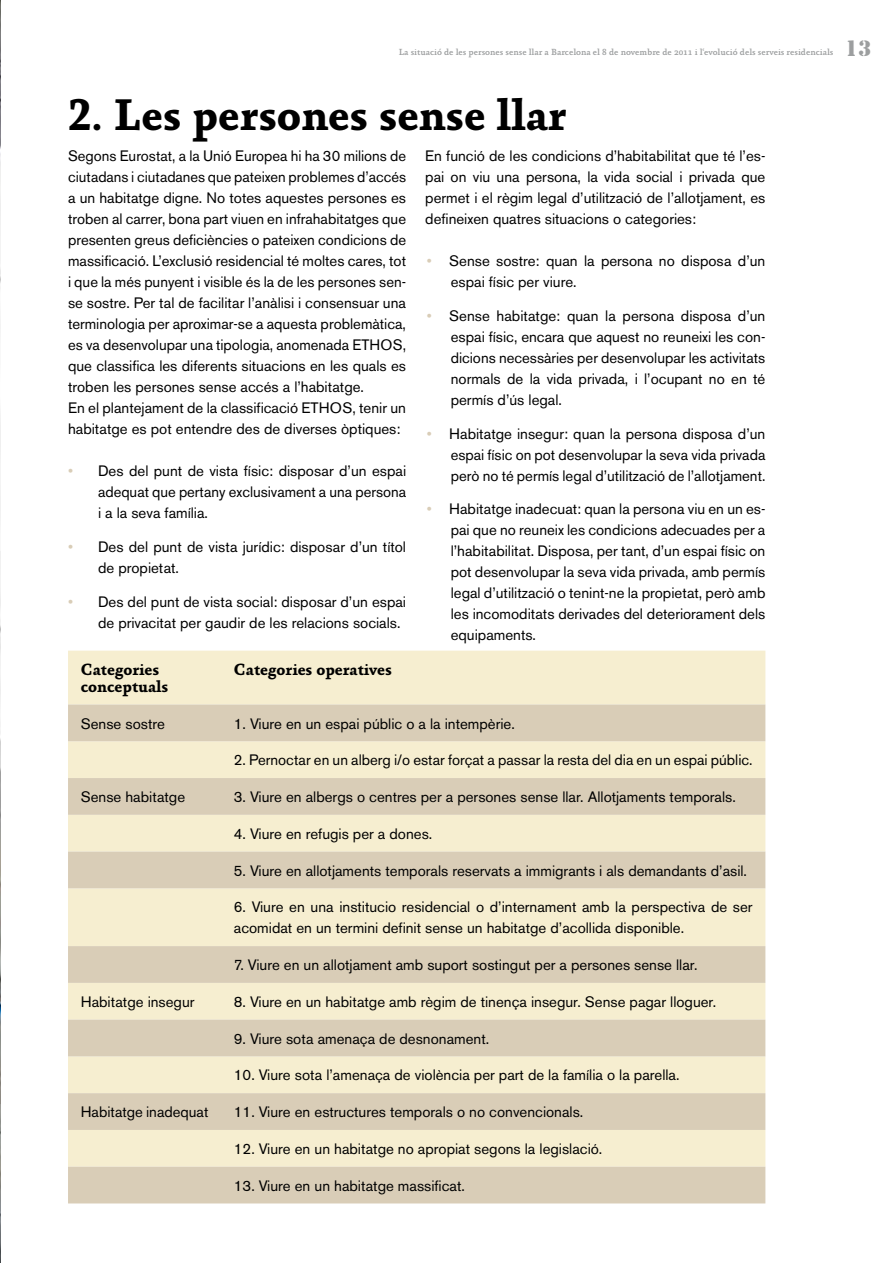
<style>
.page{position:relative;width:893px;height:1263px;background:#fff}
.page>*{position:absolute;margin:0;border:0;box-sizing:border-box;transform-origin:0 0}
.t1{font:700 45px "Absara TF";color:#000}
.t2{font:23.25px "Stencil";color:#9c9e9f}
.t3{font:700 16.5px/16.5px "Absara TF";color:#000}
.t4{font:15px/21px "Akzidenz Grotesk BE";color:#000}
.t5{font:500 9px "Absara";color:#9c9e9f}
.s1{color:#d9cdb7}
</style>
<div class="page">
<img style="left:0;top:0;width:1px;height:1263px">
<div style="left:68px;top:651px;width:697px;height:53px;background:#f6eed0"></div>
<svg style="left:68px;top:704px;width:697px;height:499px;background:#e7ddc3"></svg>
<p class="t5" style="left:399px;top:47px;width:436px">La situació de les persones sense llar a Barcelona el 8 de novembre de 2011 i l‘evolució dels serveis residencials</p>
<h2 class="t2" style="left:845px;top:35px;width:28px">13</h2>
<h1 class="t1" style="left:68px;top:89px;width:500px">2. Les persones sense llar</h1>
<p class="t4" style="left:68px;top:145px;width:340px">Segons Eurostat, a la Unió Europea hi ha 30 milions de ciutadans i ciutadanes que pateixen problemes d’accés a un habitatge digne. No totes aquestes persones es troben al carrer, bona part viuen en infrahabitatges que presenten greus deficiències o pateixen condicions de massificació. L’exclusió residencial té moltes cares, tot i que la més punyent i visible és la de les persones sen&shy;se sostre. Per tal de facilitar l’anàlisi i consensuar una terminologia per aproximar-se a aquesta problemàtica, es va desenvolupar una tipologia, anomenada ETHOS, que classifica les diferents situacions en les quals es troben les persones sense accés a l’habitatge.<br>En el plantejament de la classificació ETHOS, tenir un habitatge es pot entendre des de diverses òptiques:</p>
<p class="t4" style="left:98px;top:460px;width:310px;text-align:justify;text-indent:-30px"><span class="s1">•</span> Des del punt de vista físic: disposar d’un espai adequat que pertany exclusivament a una persona i a la seva família.</p>
<p class="t4" style="left:98px;top:536px;width:310px;text-indent:-30px"><span class="s1">•</span> Des del punt de vista jurídic: disposar d’un títol de propietat.</p>
<p class="t4" style="left:98px;top:591px;width:309px;text-indent:-30px"><span class="s1">•</span> Des del punt de vista social: disposar d’un espai de privacitat per gaudir de les relacions socials.</p>
<p class="t3" style="left:81px;top:662px;width:89px">Categories conceptuals</p>
<p class="t3" style="left:234px;top:662px;width:160px">Categories operatives</p>
<p class="t4" style="left:81px;top:713px;width:86px">Sense sostre</p>
<p class="t4" style="left:234px;top:713px;width:282px">1. Viure en un espai públic o a la intempèrie.</p>
<p class="t4" style="left:234px;top:749px;width:520px">2. Pernoctar en un alberg i/o estar forçat a passar la resta del dia en un espai públic.</p>
<p class="t4" style="left:81px;top:786px;width:106px">Sense habitatge</p>
<p class="t4" style="left:234px;top:786px;width:503px">3. Viure en albergs o centres per a persones sense llar. Allotjaments temporals.</p>
<p class="t4" style="left:234px;top:823px;width:200px">4. Viure en refugis per a dones.</p>
<p class="t4" style="left:234px;top:860px;width:515px">5. Viure en allotjaments temporals reservats a immigrants i als demandants d’asil.</p>
<p class="t4" style="left:234px;top:897px;width:520px">6. Viure en una institucio residencial o d’internament amb la perspectiva de ser acomidat en un termini definit sense un habitatge d’acollida disponible.</p>
<p class="t4" style="left:234px;top:954px;width:465px">7. Viure en un allotjament amb suport sostingut per a persones sense llar.</p>
<p class="t4" style="left:81px;top:991px;width:115px">Habitatge insegur</p>
<p class="t4" style="left:234px;top:991px;width:484px">8. Viure en un habitatge amb règim de tinença insegur. Sense pagar lloguer.</p>
<p class="t4" style="left:234px;top:1028px;width:257px">9. Viure sota amenaça de desnonament.</p>
<p class="t4" style="left:234px;top:1065px;width:447px">10. Viure sota l’amenaça de violència per part de la família o la parella.</p>
<p class="t4" style="left:81px;top:1101px;width:129px">Habitatge inadequat</p>
<p class="t4" style="left:234px;top:1101px;width:351px">11. Viure en estructures temporals o no convencionals.</p>
<p class="t4" style="left:234px;top:1138px;width:370px">12. Viure en un habitatge no apropiat segons la legislació.</p>
<p class="t4" style="left:234px;top:1175px;width:232px">13. Viure en un habitatge massificat.</p>
<p class="t4" style="left:425px;top:145px;width:342px;text-align:justify">En funció de les condicions d’habitabilitat que té l’es&shy;pai on viu una persona, la vida social i privada que permet i el règim legal d’utilització de l’allotjament, es defineixen quatres situacions o categories:</p>
<p class="t4" style="left:451px;top:250px;width:316px;text-indent:-24px"><span class="s1">•</span> Sense sostre: quan la persona no disposa d’un espai físic per viure.</p>
<p class="t4" style="left:451px;top:305px;width:316px;text-align:justify;text-indent:-24px"><span class="s1">•</span> Sense habitatge: quan la persona disposa d’un espai físic, encara que aquest no reuneixi les con&shy;dicions necessàries per desenvolupar les activitats normals de la vida privada, i l’ocupant no en té permís d’ús legal.</p>
<p class="t4" style="left:451px;top:423px;width:316px;text-align:justify;text-indent:-24px"><span class="s1">•</span> Habitatge insegur: quan la persona disposa d’un espai físic on pot desenvolupar la seva vida privada però no té permís legal d’utilització de l’allotjament.</p>
<p class="t4" style="left:451px;top:499px;width:316px;text-align:justify;text-indent:-24px"><span class="s1">•</span> Habitatge inadecuat: quan la persona viu en un es&shy;pai que no reuneix les condicions adecuades per a l’habitabilitat. Disposa, per tant, d’un espai físic on pot desenvolupar la seva vida privada, amb permís legal d’utilització o tenint-ne la propietat, però amb les incomoditats derivades del deteriorament dels equipaments.</p>
</div>
